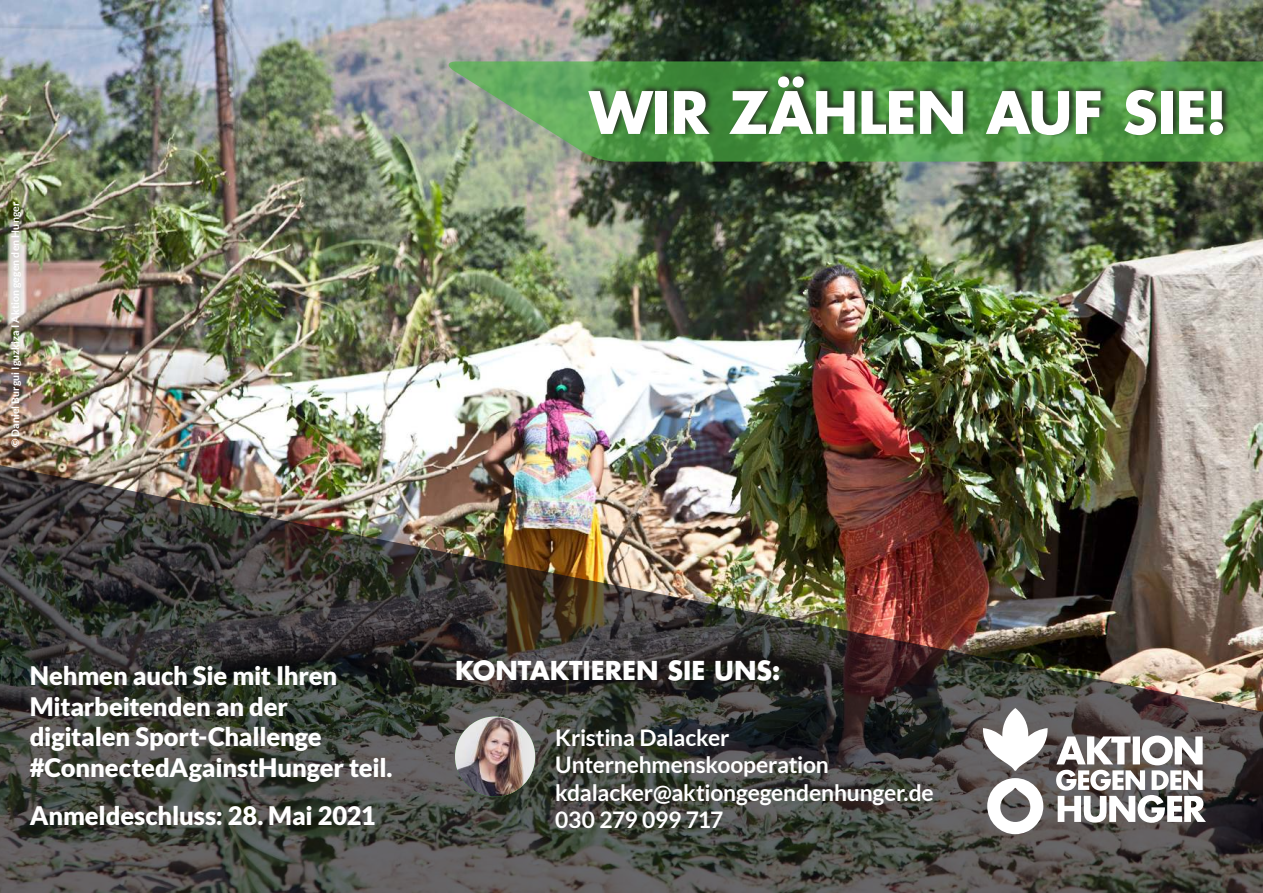
<style>
.page{position:relative;width:1263px;height:893px;background:#fff}
.page>*{position:absolute;margin:0;border:0;box-sizing:border-box;transform-origin:0 0}
.t1{font:700 56.85px "Futura LT Pro";letter-spacing:-.005em;color:#fff}
.t2{font:900 25.5px/30.6px "Lato";letter-spacing:-.005em;color:#fff}
.t3{font:700 25.5px "Futura LT Pro";color:#fff}
.t4{font:700 22.8px/27.5px "Lato";letter-spacing:-.01em;color:#fff}
.t5{font:700 10.5px "Lato";letter-spacing:.01em;color:#fff}
</style>
<div class="page">
<img style="left:0;top:0;width:1263px;height:463px">
<svg style="left:446px;top:61px;width:817px;height:101px;background:#629e5a"></svg>
<img style="left:0;top:463px;width:1263px;height:430px">
<svg style="left:983px;top:708px;width:223px;height:126px"></svg>
<img style="left:455px;top:716px;width:80px;height:81px;border-radius:40px">
<div style="left:588px;top:69px;width:643px;height:68px;background:#221f1f;opacity:.75"></div>
<p class="t5" style="left:9px;top:447px;width:247px;rotate:-90deg">© Daniel Burgui Iguzkiza I Aktion gegen den Hunger</p>
<h1 class="t1" style="left:589px;top:76px;width:640px">WIR ZÄHLEN AUF SIE!</h1>
<p class="t2" style="left:30px;top:662px;width:309px">Nehmen auch Sie mit Ihren</p>
<p class="t3" style="left:455px;top:654px;width:327px">KONTAKTIEREN SIE UNS:</p>
<p class="t2" style="left:30px;top:693px;width:364px">Mitarbeitenden an der digitalen Sport-Challenge #ConnectedAgainstHunger teil.</p>
<p class="t2" style="left:30px;top:803px;width:347px">Anmeldeschluss: 28. Mai 2021</p>
<p class="t4" style="left:555px;top:724px;width:380px">Kristina Dalacker<br>Unternehmenskooperation kdalacker@aktiongegendenhunger.de<br>030 279 099 717</p>
</div>
